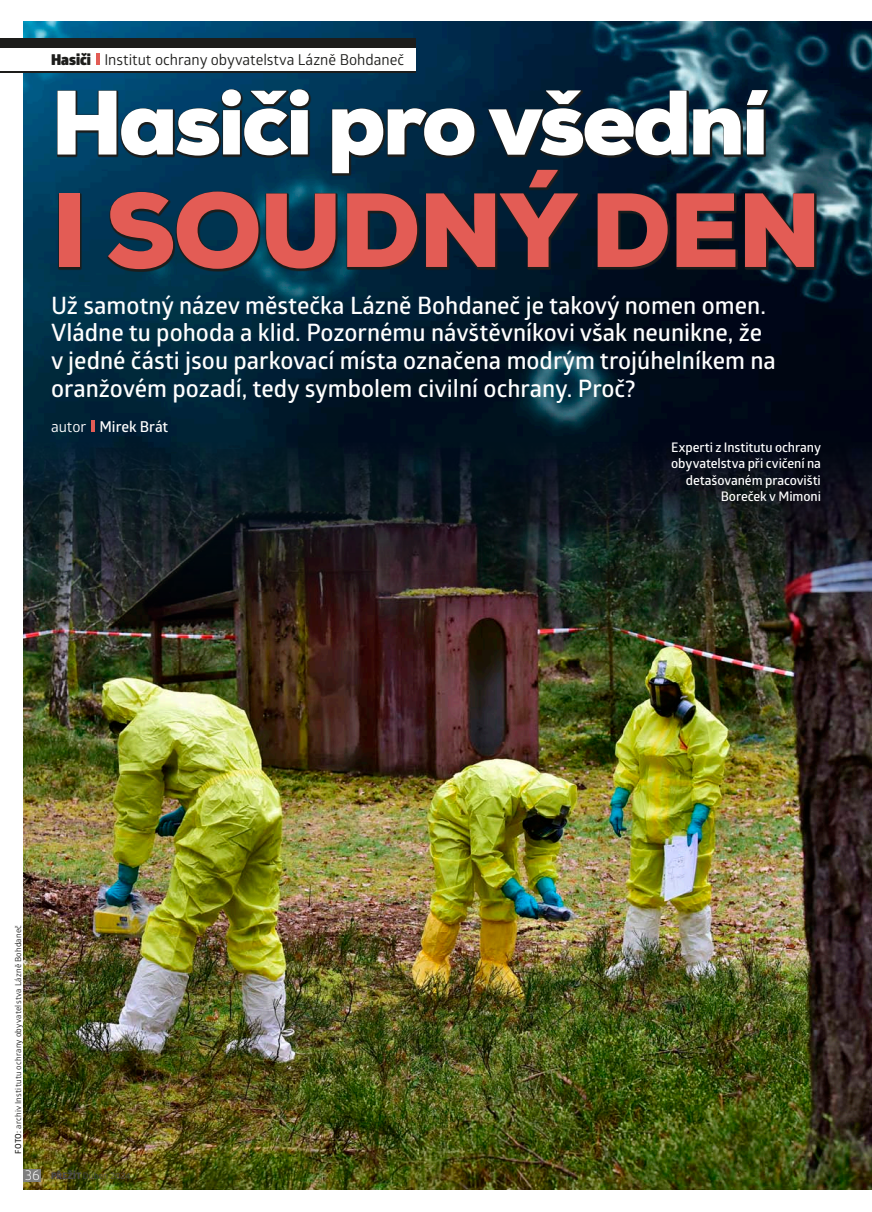
<style>
.page{position:relative;width:872px;height:1212px;background:#fff}
.page>*{position:absolute;margin:0;border:0;box-sizing:border-box;transform-origin:0 0}
.t1{font:900 102px "Nexa";letter-spacing:-.02em;color:#e35c55}
.t2{font:900 88.5px "Nexa";color:#fff}
.t3{font:600 24px/27.8px "Glober";color:#fff}
.t4{font:15px "Glober";color:#1d1d1b}
.t5{font:600 15px "Glober";letter-spacing:-.005em;color:#fff}
.t6{font:600 13.2px/16.2px "Glober";letter-spacing:-.005em;color:#fff;text-align:right}
.t7{font:9px "Glober";color:#4b4b4a}
.t8{font:8.25px "Glober";letter-spacing:.03em;color:#1d1d1b}
.s1{font-weight:900}
.s2{font-weight:400}
.s3{font-weight:600}
.s4{font-size:14.1px;color:#fff}
.s5{font-weight:800}
</style>
<div class="page">
<img style="left:24px;top:21px;width:848px;height:421px">
<img style="left:23px;top:442px;width:849px;height:747px">
<div style="left:0;top:48px;width:415px;height:23px;background:#fff"></div>
<svg style="left:96px;top:53px;width:3px;height:12px"></svg>
<div style="left:0;top:38px;width:415px;height:10px;background:#1d1d1b"></div>
<hr style="left:0;top:71px;width:415px;height:1px;background:#1d1d1b">
<div style="left:23px;top:1169px;width:18px;height:12px;background:#7f7f7e"></div>
<svg style="left:57px;top:89px;width:759px;height:182px;background:#102633"></svg>
<svg style="left:91px;top:420px;width:3px;height:12px"></svg>
<p class="t4" style="left:51px;top:49px;width:355px"><span class="s1">Hasiči</span> Institut ochrany obyvatelstva Lázně Bohdaneč</p>
<h2 class="t2" style="left:51px;top:64px;width:719px">Hasiči pro všední</h2>
<h1 class="t1" style="left:52px;top:163px;width:771px">i soudný den</h1>
<p class="t3" style="left:51px;top:290px;width:726px">Už samotný název městečka Lázně Bohdaneč je takový nomen omen.<br>Vládne tu pohoda a klid. Pozornému návštěvníkovi však neunikne, že v jedné části jsou parkovací místa označena modrým trojúhelníkem na oranžovém pozadí, tedy symbolem civilní ochrany. Proč?</p>
<p class="t5" style="left:51px;top:416px;width:119px"><span class="s2">autor</span> Mirek Brát</p>
<p class="t6" style="left:671px;top:439px;width:151px">Experti z Institutu ochrany obyvatelstva při cvičení na detašovaném pracovišti<br>Boreček v Mimoni</p>
<p class="t8" style="left:12px;top:1153px;width:230px;rotate:-90deg"><span class="s3">FOTO:</span> archiv Institutu ochrany obyvatelstva Lázně Bohdaneč</p>
<p class="t7" style="left:25px;top:1169px;width:107px"><span class="s4">36</span> <span class="s5">Přežít</span> Duben 2024</p>
</div>
